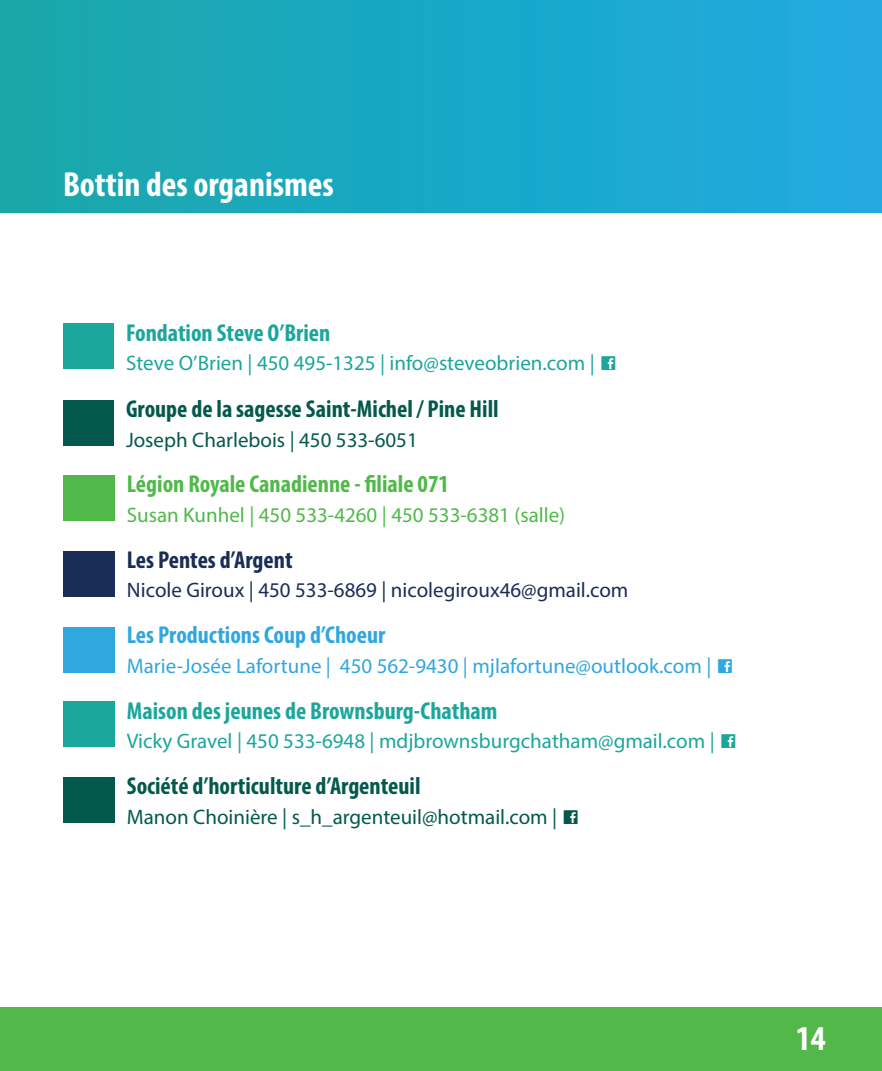
<style>
.page{position:relative;width:882px;height:1071px;background:#fff}
.page>*{position:absolute;margin:0;border:0;box-sizing:border-box;transform-origin:0 0}
.t1{font:700 condensed 35px "Myriad Pro";color:#fff}
.t2{font:700 condensed 24.5px "Myriad Pro";color:#04594d}
.t3{font:700 condensed 24.5px "Myriad Pro";color:#1ba69c}
.t4{font:700 condensed 24.5px "Myriad Pro";color:#50b949}
.t5{font:700 condensed 24.5px "Myriad Pro";color:#30a7df}
.t6{font:700 condensed 24.5px "Myriad Pro";color:#1a2d56}
.t7{font:21px "Myriad Pro";color:#1ba69c}
.t8{font:21px "Myriad Pro";color:#04594d}
.t9{font:21px "Myriad Pro";color:#30a7df}
.t10{font:21px "Myriad Pro";color:#1a2d56}
.t11{font:21px "Myriad Pro";color:#50b949}
.s1{font-family:"Social Logos";font-size:24.5px}
</style>
<div class="page">
<div style="left:0;top:1008px;width:882px;height:63px;background:#51b849"></div>
<div style="left:0;top:0;width:882px;height:213px;background:linear-gradient(to right,#17a7a9,#1eaae2)"></div>
<div style="left:63px;top:324px;width:51px;height:45px;background:#1ba69c"></div>
<div style="left:63px;top:551px;width:51px;height:45px;background:#1a2d56"></div>
<div style="left:63px;top:627px;width:51px;height:45px;background:#30a7df"></div>
<div style="left:63px;top:701px;width:51px;height:46px;background:#1ba69c"></div>
<div style="left:63px;top:777px;width:51px;height:45px;background:#04594d"></div>
<div style="left:63px;top:476px;width:51px;height:45px;background:#50b949"></div>
<div style="left:63px;top:401px;width:50px;height:45px;background:#04594d"></div>
<p class="t1" style="left:63px;top:163px;width:273px">Bottin des organismes</p>
<p class="t3" style="left:126px;top:317px;width:206px">Fondation Steve O’Brien</p>
<p class="t7" style="left:126px;top:350px;width:493px">Steve O’Brien | 450 495-1325 | info@steveobrien.com | <span class="s1">C</span></p>
<p class="t2" style="left:126px;top:394px;width:374px">Groupe de la sagesse Saint-Michel / Pine Hill</p>
<p class="t8" style="left:126px;top:427px;width:293px">Joseph Charlebois | 450 533-6051</p>
<p class="t4" style="left:127px;top:469px;width:324px">Légion Royale Canadienne - filiale 071</p>
<p class="t11" style="left:127px;top:502px;width:440px">Susan Kunhel | 450 533-4260 | 450 533-6381 (salle)</p>
<p class="t6" style="left:127px;top:544px;width:167px">Les Pentes d’Argent</p>
<p class="t10" style="left:127px;top:577px;width:503px">Nicole Giroux | 450 533-6869 | nicolegiroux46@gmail.com</p>
<p class="t5" style="left:127px;top:620px;width:260px">Les Productions Coup d’Choeur</p>
<p class="t9" style="left:127px;top:653px;width:609px">Marie-Josée Lafortune | 450 562-9430 | mjlafortune@outlook.com | <span class="s1">C</span></p>
<p class="t3" style="left:127px;top:695px;width:372px">Maison des jeunes de Brownsburg-Chatham</p>
<p class="t7" style="left:127px;top:728px;width:613px">Vicky Gravel | 450 533-6948 | mdjbrownsburgchatham@gmail.com | <span class="s1">C</span></p>
<p class="t2" style="left:127px;top:771px;width:295px">Société d’horticulture d’Argenteuil</p>
<p class="t8" style="left:127px;top:804px;width:455px">Manon Choinière | s_h_argenteuil@hotmail.com | <span class="s1">C</span></p>
<p class="t1" style="left:796px;top:1016px;width:31px">14</p>
</div>
